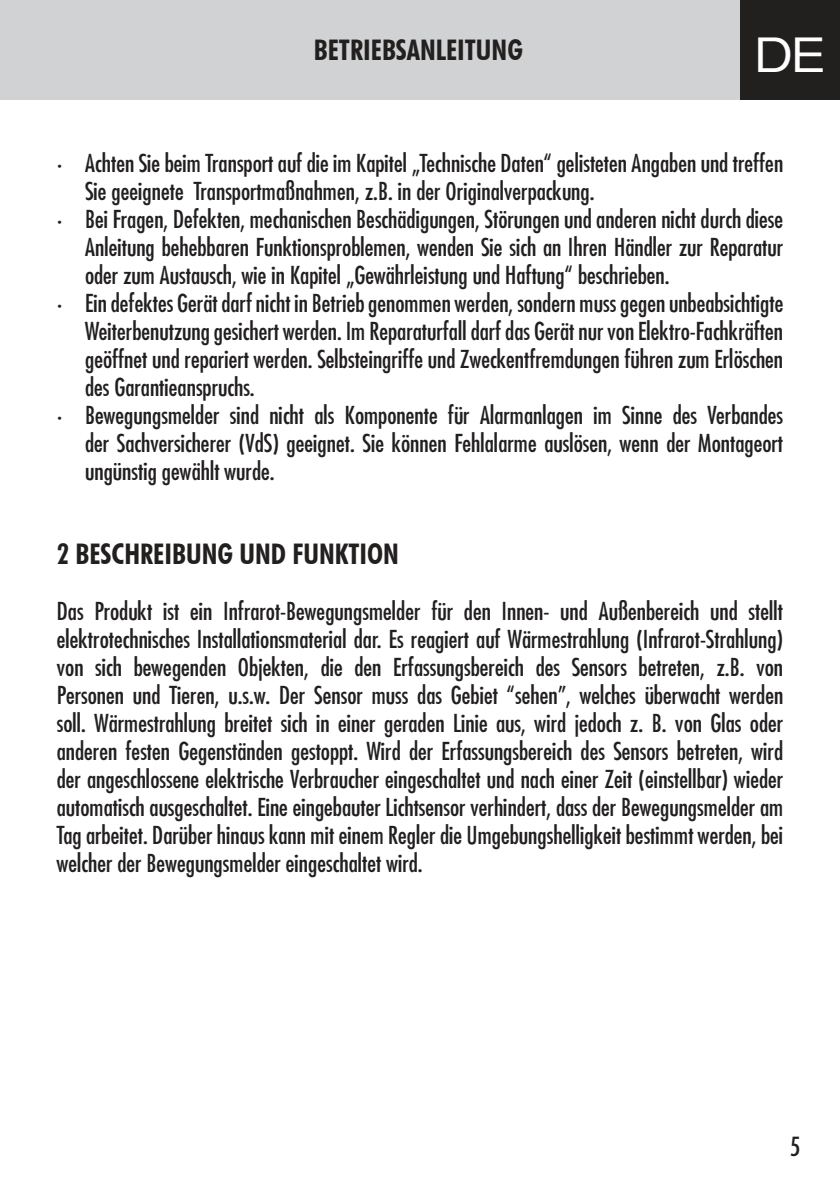
<style>
.page{position:relative;width:840px;height:1191px;background:#fff}
.page>*{position:absolute;margin:0;border:0;box-sizing:border-box;transform-origin:0 0}
.t1{font:48px "Agent Ext DB Normal";color:#fff}
.t2{font:700 condensed 28.4px "Futura BT";color:#221f1f}
.t3{font:condensed 25.6px "Futura";color:#221f1f}
.t4{font:condensed 24px/28px "Futura";color:#221f1f;text-align:justify}
</style>
<div class="page">
<div style="left:0;top:0;width:839px;height:99px;background:#d1d2d4"></div>
<div style="left:740px;top:0;width:99px;height:99px;background:#221f1f"></div>
<p class="t2" style="left:313px;top:39px;width:211px">BETRIEBSANLEITUNG</p>
<h1 class="t1" style="left:755px;top:27px;width:70px">DE</h1>
<p class="t4" style="left:85px;top:149px;width:699px;text-indent:-28px">• Achten Sie beim Transport auf die im Kapitel „Technische Daten“ gelisteten Angaben und treffen<br>Sie geeignete Transportmaßnahmen, z.B. in der Originalverpackung.</p>
<p class="t4" style="left:85px;top:205px;width:699px;text-indent:-28px">• Bei Fragen, Defekten, mechanischen Beschädigungen, Störungen und anderen nicht durch diese Anleitung behebbaren Funktionsproblemen, wenden Sie sich an Ihren Händler zur Reparatur oder zum Austausch, wie in Kapitel „Gewährleistung und Haftung“ beschrieben.</p>
<p class="t4" style="left:85px;top:289px;width:699px;text-indent:-28px">• Ein defektes Gerät darf nicht in Betrieb genommen werden, sondern muss gegen unbeabsichtigte Weiterbenutzung gesichert werden. Im Reparaturfall darf das Gerät nur von Elektro-Fachkräften geöffnet und repariert werden. Selbsteingriffe und Zweckentfremdungen führen zum Erlöschen des Garantieanspruchs.</p>
<p class="t4" style="left:85px;top:401px;width:699px;text-indent:-28px">• Bewegungsmelder sind nicht als Komponente für Alarmanlagen im Sinne des Verbandes der Sachversicherer (VdS) geeignet. Sie können Fehlalarme auslösen, wenn der Montageort ungünstig gewählt wurde.</p>
<p class="t2" style="left:57px;top:542px;width:343px">2 BESCHREIBUNG UND FUNKTION</p>
<p class="t4" style="left:57px;top:597px;width:727px">Das Produkt ist ein Infrarot-Bewegungsmelder für den Innen- und Außenbereich und stellt elektrotechnisches Installationsmaterial dar. Es reagiert auf Wärmestrahlung (Infrarot-Strahlung) von sich bewegenden Objekten, die den Erfassungsbereich des Sensors betreten, z.B. von Personen und Tieren, u.s.w. Der Sensor muss das Gebiet “sehen”, welches überwacht werden soll. Wärmestrahlung breitet sich in einer geraden Linie aus, wird jedoch z. B. von Glas oder anderen festen Gegenständen gestoppt. Wird der Erfassungsbereich des Sensors betreten, wird der angeschlossene elektrische Verbraucher eingeschaltet und nach einer Zeit (einstellbar) wieder automatisch ausgeschaltet. Eine eingebauter Lichtsensor verhindert, dass der Bewegungsmelder am Tag arbeitet. Darüber hinaus kann mit einem Regler die Umgebungshelligkeit bestimmt werden, bei welcher der Bewegungsmelder eingeschaltet wird.</p>
<p class="t3" style="left:789px;top:1132px;width:11px">5</p>
</div>
